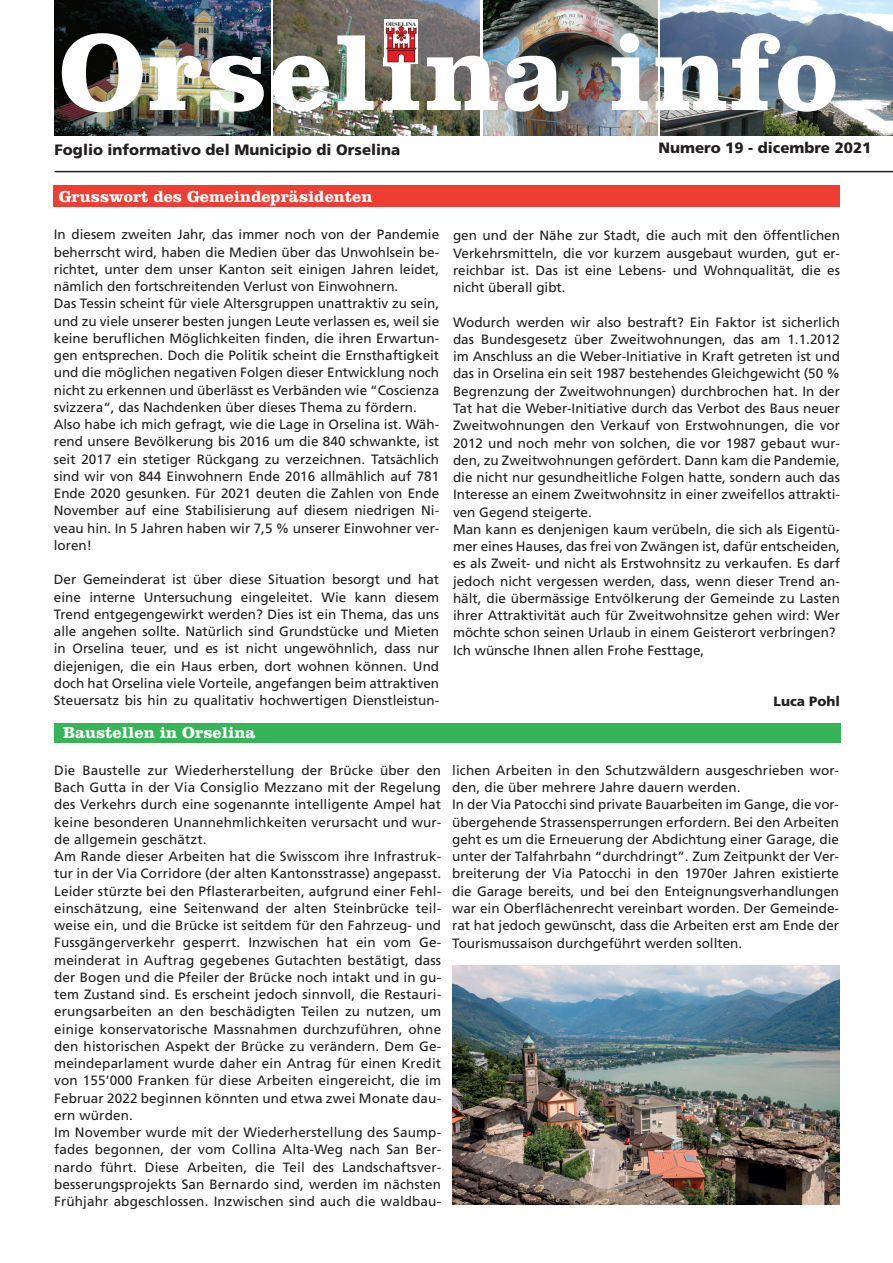
<style>
.page{position:relative;width:893px;height:1263px;background:#fff}
.page>*{position:absolute;margin:0;border:0;box-sizing:border-box;transform-origin:0 0}
.t1{font:700 112.5px "Clarendon LT Std";letter-spacing:.02em;color:#fff}
.t2{font:700 16.5px "Clarendon LT Std";color:#fff}
.t3{font:900 15px "Frutiger LT Std";color:#231f20}
.t4{font:13.5px/17.2px "Frutiger LT Std";color:#231f20}
.t5{font:900 13.5px "Frutiger LT Std";color:#231f20}
.t6{font:700 5.4px "Bauer Bodoni Std";color:#231f20;scale:1.1 1}
</style>
<div class="page">
<div style="left:53px;top:185px;width:787px;height:22px;background:#ee3e34"></div>
<img style="left:483px;top:0;width:174px;height:136px">
<img style="left:661px;top:0;width:232px;height:135px">
<img style="left:55px;top:0;width:215px;height:136px">
<img style="left:274px;top:0;width:206px;height:136px">
<hr style="left:55px;top:171px;width:838px;height:1px;background:#231f20">
<div style="left:384px;top:20px;width:33px;height:44px;background:#fff"></div>
<img style="left:385px;top:26px;width:32px;height:37px">
<div style="left:55px;top:723px;width:786px;height:19px;background:#36b558"></div>
<img style="left:452px;top:965px;width:387px;height:240px">
<p class="t6" style="left:386px;top:21px;width:29px">ORSELINA</p>
<h1 class="t1" style="left:59px;top:4px;width:780px">Orselina info</h1>
<p class="t3" style="left:658px;top:139px;width:214px">Numero 19 - dicembre 2021</p>
<p class="t3" style="left:55px;top:141px;width:347px">Foglio informativo del Municipio di Orselina</p>
<p class="t2" style="left:59px;top:186px;width:315px">Grusswort des Gemeindepräsidenten</p>
<p class="t4" style="left:54px;top:226px;width:387px">In diesem zweiten Jahr, das immer noch von der Pandemie beherrscht wird, haben die Medien über das Unwohlsein be&shy;richtet, unter dem unser Kanton seit einigen Jahren leidet, nämlich den fortschreitenden Verlust von Einwohnern.<br>Das Tessin scheint für viele Altersgruppen unattraktiv zu sein, und zu viele unserer besten jungen Leute verlassen es, weil sie keine beruflichen Möglichkeiten finden, die ihren Erwartun&shy;gen entsprechen. Doch die Politik scheint die Ernsthaftigkeit und die möglichen negativen Folgen dieser Entwicklung noch nicht zu erkennen und überlässt es Verbänden wie “Coscienza svizzera“, das Nachdenken über dieses Thema zu fördern.<br>Also habe ich mich gefragt, wie die Lage in Orselina ist. Wäh&shy;rend unsere Bevölkerung bis 2016 um die 840 schwankte, ist seit 2017 ein stetiger Rückgang zu verzeichnen. Tatsächlich sind wir von 844 Einwohnern Ende 2016 allmählich auf 781<br>Ende 2020 gesunken. Für 2021 deuten die Zahlen von Ende November auf eine Stabilisierung auf diesem niedrigen Ni&shy;veau hin. In 5 Jahren haben wir 7,5 % unserer Einwohner ver&shy;loren!</p>
<p class="t4" style="left:54px;top:571px;width:387px;text-align:justify">Der Gemeinderat ist über diese Situation besorgt und hat eine interne Untersuchung eingeleitet. Wie kann diesem Trend entgegengewirkt werden? Dies ist ein Thema, das uns alle angehen sollte. Natürlich sind Grundstücke und Mieten in Orselina teuer, und es ist nicht ungewöhnlich, dass nur diejenigen, die ein Haus erben, dort wohnen können. Und doch hat Orselina viele Vorteile, angefangen beim attraktiven Steuersatz bis hin zu qualitativ hochwertigen Dienstleistun-</p>
<p class="t4" style="left:453px;top:227px;width:388px;text-align:justify">gen und der Nähe zur Stadt, die auch mit den öffentlichen Verkehrsmitteln, die vor kurzem ausgebaut wurden, gut er&shy;reichbar ist. Das ist eine Lebens- und Wohnqualität, die es nicht überall gibt.</p>
<p class="t4" style="left:453px;top:313px;width:388px">Wodurch werden wir also bestraft? Ein Faktor ist sicherlich das Bundesgesetz über Zweitwohnungen, das am 1.1.2012 im Anschluss an die Weber-Initiative in Kraft getreten ist und das in Orselina ein seit 1987 bestehendes Gleichgewicht (50 % Begrenzung der Zweitwohnungen) durchbrochen hat. In der Tat hat die Weber-Initiative durch das Verbot des Baus neuer Zweitwohnungen den Verkauf von Erstwohnungen, die vor 2012 und noch mehr von solchen, die vor 1987 gebaut wur&shy;den, zu Zweitwohnungen gefördert. Dann kam die Pandemie, die nicht nur gesundheitliche Folgen hatte, sondern auch das Interesse an einem Zweitwohnsitz in einer zweifellos attrakti&shy;ven Gegend steigerte.<br>Man kann es denjenigen kaum verübeln, die sich als Eigentü&shy;mer eines Hauses, das frei von Zwängen ist, dafür entscheiden, es als Zweit- und nicht als Erstwohnsitz zu verkaufen. Es darf jedoch nicht vergessen werden, dass, wenn dieser Trend an&shy;hält, die übermässige Entvölkerung der Gemeinde zu Lasten ihrer Attraktivität auch für Zweitwohnsitze gehen wird: Wer möchte schon seinen Urlaub in einem Geisterort verbringen?<br>Ich wünsche Ihnen allen Frohe Festtage,</p>
<p class="t5" style="left:774px;top:693px;width:68px">Luca Pohl</p>
<p class="t2" style="left:63px;top:722px;width:194px">Baustellen in Orselina</p>
<p class="t4" style="left:54px;top:762px;width:388px">Die Baustelle zur Wiederherstellung der Brücke über den Bach Gutta in der Via Consiglio Mezzano mit der Regelung des Verkehrs durch eine sogenannte intelligente Ampel hat keine besonderen Unannehmlichkeiten verursacht und wur&shy;de allgemein geschätzt.<br>Am Rande dieser Arbeiten hat die Swisscom ihre Infrastruk&shy;tur in der Via Corridore (der alten Kantonsstrasse) angepasst.<br>Leider stürzte bei den Pflasterarbeiten, aufgrund einer Fehl&shy;einschätzung, eine Seitenwand der alten Steinbrücke teil&shy;weise ein, und die Brücke ist seitdem für den Fahrzeug- und Fussgängerverkehr gesperrt. Inzwischen hat ein vom Ge&shy;meinderat in Auftrag gegebenes Gutachten bestätigt, dass der Bogen und die Pfeiler der Brücke noch intakt und in gu&shy;tem Zustand sind. Es erscheint jedoch sinnvoll, die Restauri&shy;erungsarbeiten an den beschädigten Teilen zu nutzen, um einige konservatorische Massnahmen durchzuführen, ohne den historischen Aspekt der Brücke zu verändern. Dem Ge&shy;meindeparlament wurde daher ein Antrag für einen Kredit von 155’000 Franken für diese Arbeiten eingereicht, die im Februar 2022 beginnen könnten und etwa zwei Monate dau&shy;ern würden.<br>Im November wurde mit der Wiederherstellung des Saump&shy;fades begonnen, der vom Collina Alta-Weg nach San Ber&shy;nardo führt. Diese Arbeiten, die Teil des Landschaftsver&shy;besserungsprojekts San Bernardo sind, werden im nächsten Frühjahr abgeschlossen. Inzwischen sind auch die waldbau-</p>
<p class="t4" style="left:452px;top:762px;width:388px">lichen Arbeiten in den Schutzwäldern ausgeschrieben wor&shy;den, die über mehrere Jahre dauern werden.<br>In der Via Patocchi sind private Bauarbeiten im Gange, die vor&shy;übergehende Strassensperrungen erfordern. Bei den Arbeiten geht es um die Erneuerung der Abdichtung einer Garage, die unter der Talfahrbahn “durchdringt”. Zum Zeitpunkt der Ver&shy;breiterung der Via Patocchi in den 1970er Jahren existierte die Garage bereits, und bei den Enteignungsverhandlungen war ein Oberflächenrecht vereinbart worden. Der Gemeinde&shy;rat hat jedoch gewünscht, dass die Arbeiten erst am Ende der Tourismussaison durchgeführt werden sollten.</p>
</div>
